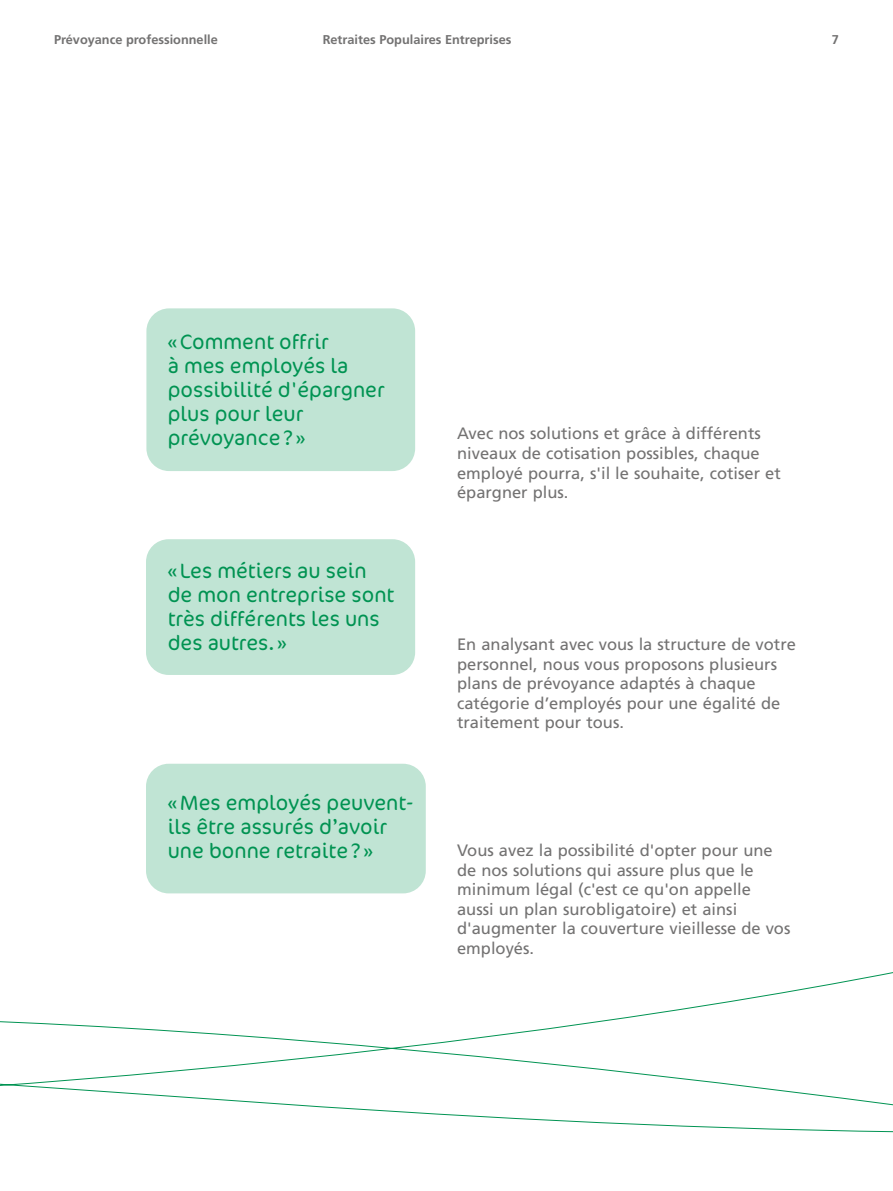
<style>
.page{position:relative;width:893px;height:1191px;background:#fff}
.page>*{position:absolute;margin:0;border:0;box-sizing:border-box;transform-origin:0 0}
.t1{font:300 21px/24px "Cocon OT";color:#009352}
.t2{font:16.5px/19.5px "Frutiger LT Std";color:#737272}
.t3{font:700 12.75px "Frutiger LT Std";color:#737272}
</style>
<div class="page">
<div style="left:146px;top:308px;width:269px;height:163px;background:#c0e4d4;border-radius:23px"></div>
<div style="left:146px;top:539px;width:269px;height:136px;background:#c0e4d4;border-radius:23px"></div>
<div style="left:146px;top:763px;width:280px;height:130px;background:#c0e4d4;border-radius:23px"></div>
<svg style="left:0;top:972px;width:893px;height:160px"></svg>
<p class="t3" style="left:54px;top:32px;width:165px">Prévoyance professionnelle</p>
<p class="t3" style="left:323px;top:32px;width:190px">Retraites Populaires Entreprises</p>
<p class="t3" style="left:832px;top:32px;width:9px">7</p>
<p class="t1" style="left:168px;top:330px;width:218px">«Comment offrir<br>à mes employés la possibilité d'épargner plus pour leur prévoyance? »</p>
<p class="t1" style="left:168px;top:367px;width:195px">«Comment fidéliser mes employés ? »</p>
<p class="t1" style="left:168px;top:559px;width:228px">« Les métiers au sein de mon entreprise sont très différents les uns des autres. »</p>
<p class="t1" style="left:167px;top:585px;width:195px">«Comment fidéliser mes employés ? »</p>
<p class="t1" style="left:168px;top:791px;width:248px">«Mes employés peuvent&shy;ils être assurés d’avoir une bonne retraite? »</p>
<p class="t1" style="left:167px;top:806px;width:195px">«Comment fidéliser mes employés ? »</p>
<p class="t2" style="left:457px;top:424px;width:325px">Avec nos solutions et grâce à différents niveaux de cotisation possibles, chaque employé pourra, s'il le souhaite, cotiser et épargner plus.</p>
<p class="t2" style="left:457px;top:635px;width:340px">En analysant avec vous la structure de votre personnel, nous vous proposons plusieurs plans de prévoyance adaptés à chaque catégorie d’employés pour une égalité de traitement pour tous.</p>
<p class="t2" style="left:457px;top:841px;width:335px">Vous avez la possibilité d'opter pour une de nos solutions qui assure plus que le minimum légal (c'est ce qu'on appelle aussi un plan surobligatoire) et ainsi d'augmenter la couverture vieillesse de vos employés.</p>
</div>
